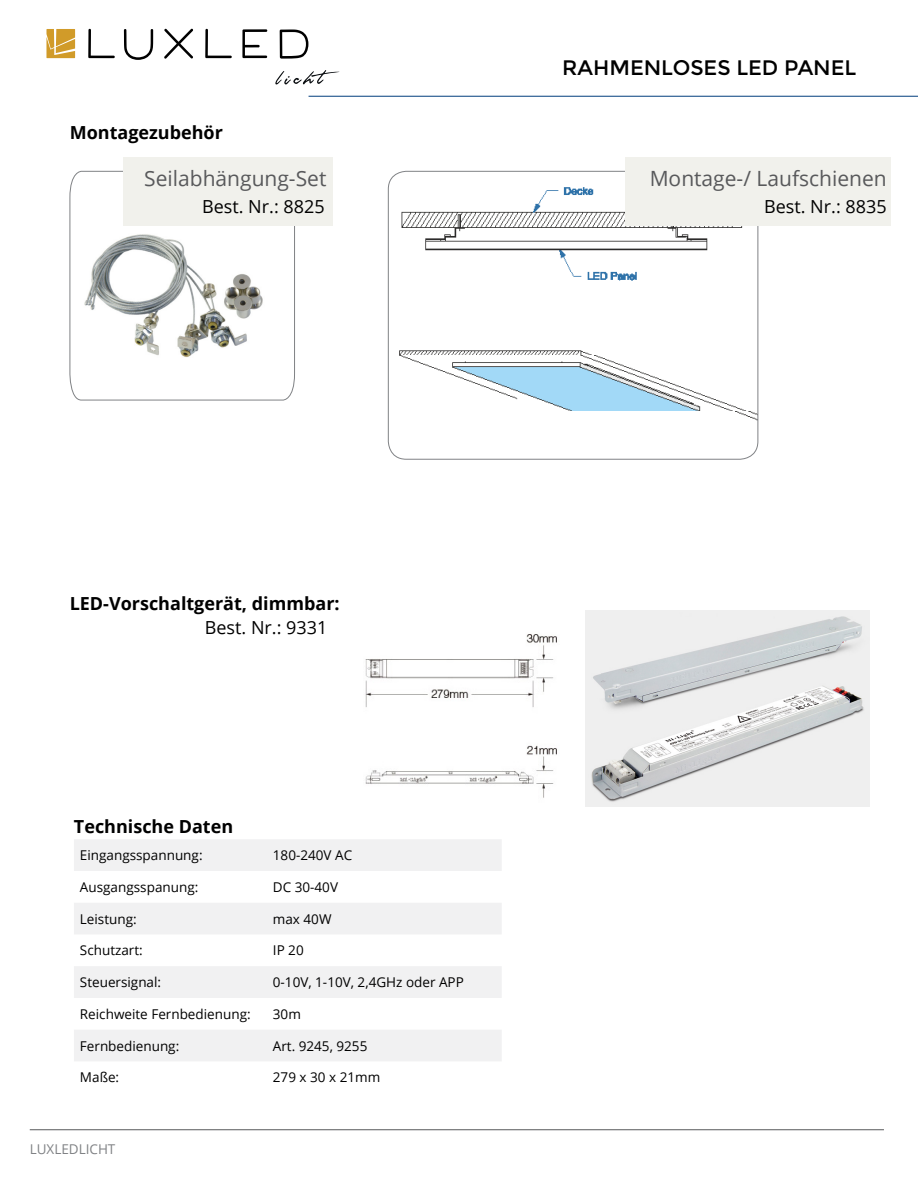
<style>
.page{position:relative;width:918px;height:1188px;background:#fff}
.page>*{position:absolute;margin:0;border:0;box-sizing:border-box;transform-origin:0 0}
.t1{font:21px "Open Sans";color:#58595b}
.t2{font:21px "Montserrat";color:#000}
.t3{font:700 18px "Open Sans";color:#000}
.t4{font:18px "Open Sans";color:#000}
.t5{font:13.5px "Open Sans";color:#000}
.t6{font:13.5px "Open Sans";color:#808285}
</style>
<div class="page">
<svg style="left:88px;top:29px;width:27px;height:29px"></svg>
<svg style="left:124px;top:29px;width:29px;height:31px"></svg>
<svg style="left:164px;top:29px;width:29px;height:30px"></svg>
<svg style="left:205px;top:29px;width:27px;height:29px"></svg>
<svg style="left:242px;top:29px;width:25px;height:29px"></svg>
<svg style="left:280px;top:30px;width:28px;height:29px"></svg>
<svg style="left:275px;top:70px;width:64px;height:14px"></svg>
<svg style="left:46px;top:29px;width:29px;height:29px"></svg>
<hr style="left:309px;top:96px;width:609px;height:1px;background:#003c7c">
<hr style="left:30px;top:1129px;width:854px;height:1px;background:#58595b">
<svg style="left:70px;top:171px;width:225px;height:229px"></svg>
<div style="left:123px;top:157px;width:210px;height:69px;background:#f1f1ec"></div>
<img style="left:399px;top:187px;width:357px;height:233px">
<div style="left:625px;top:157px;width:266px;height:69px;background:#f1f1ec"></div>
<svg style="left:74px;top:839px;width:428px;height:222px;fill:#f1f1f2"></svg>
<img style="left:585px;top:610px;width:285px;height:197px">
<img style="left:365px;top:634px;width:192px;height:164px">
<h2 class="t3" style="left:70px;top:120px;width:155px">Montagezubehör</h2>
<h1 class="t1" style="left:144px;top:164px;width:184px">Seilabhängung-Set</h1>
<h2 class="t4" style="left:202px;top:194px;width:124px">Best. Nr.: 8825</h2>
<h1 class="t2" style="left:562px;top:55px;width:296px">RAHMENLOSES LED PANEL</h1>
<h1 class="t1" style="left:650px;top:164px;width:239px">Montage-/ Laufschienen</h1>
<h2 class="t4" style="left:764px;top:194px;width:124px">Best. Nr.: 8835</h2>
<h2 class="t3" style="left:70px;top:590px;width:271px">LED-Vorschaltgerät, dimmbar:</h2>
<h2 class="t4" style="left:205px;top:615px;width:124px">Best. Nr.: 9331</h2>
<h2 class="t3" style="left:74px;top:814px;width:161px">Technische Daten</h2>
<p class="t5" style="left:80px;top:846px;width:124px">Eingangsspannung:</p>
<p class="t5" style="left:273px;top:846px;width:81px">180-240V AC</p>
<p class="t5" style="left:80px;top:878px;width:120px">Ausgangsspanung:</p>
<p class="t5" style="left:273px;top:878px;width:67px">DC 30-40V</p>
<p class="t5" style="left:80px;top:910px;width:58px">Leistung:</p>
<p class="t5" style="left:273px;top:910px;width:60px">max 40W</p>
<p class="t5" style="left:80px;top:941px;width:64px">Schutzart:</p>
<p class="t5" style="left:273px;top:941px;width:32px">IP 20</p>
<p class="t5" style="left:80px;top:973px;width:83px">Steuersignal:</p>
<p class="t5" style="left:273px;top:973px;width:192px">0-10V, 1-10V, 2,4GHz oder APP</p>
<p class="t5" style="left:80px;top:1005px;width:172px">Reichweite Fernbedienung:</p>
<p class="t5" style="left:273px;top:1005px;width:29px">30m</p>
<p class="t5" style="left:80px;top:1037px;width:101px">Fernbedienung:</p>
<p class="t5" style="left:273px;top:1037px;width:96px">Art. 9245, 9255</p>
<p class="t5" style="left:80px;top:1068px;width:41px">Maße:</p>
<p class="t5" style="left:273px;top:1068px;width:109px">279 x 30 x 21mm</p>
<p class="t6" style="left:30px;top:1140px;width:87px">LUXLEDLICHT</p>
</div>
